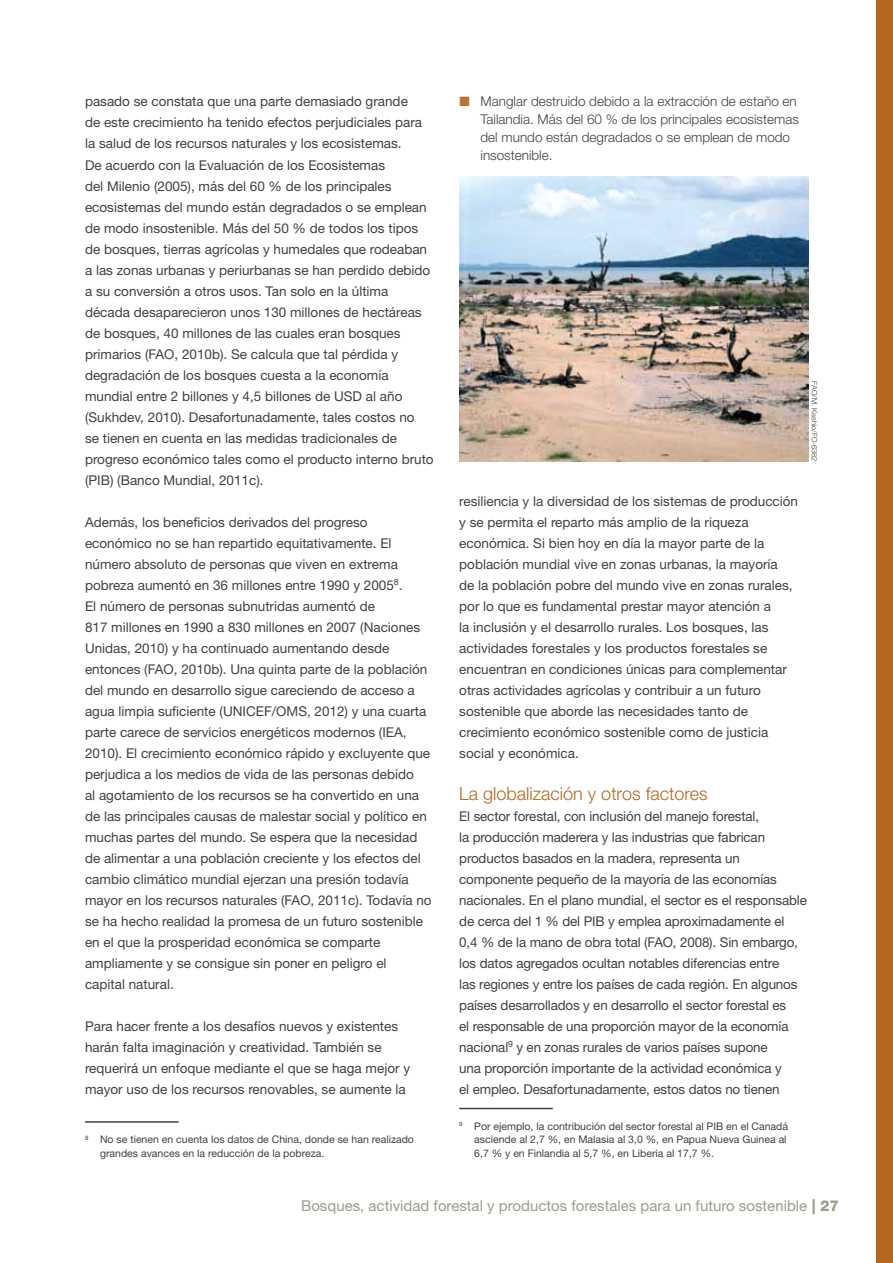
<style>
.page{position:relative;width:893px;height:1263px;background:#fff}
.page>*{position:absolute;margin:0;border:0;box-sizing:border-box;transform-origin:0 0}
.t1{font:300 18px "Helvetica Neue LT Std";color:#b56722}
.t2{font:15px "Helvetica Neue LT Std";color:#9c9d8c}
.t3{font:13.5px/21px "Helvetica Neue LT Std";color:#414042}
.t4{font:300 13.5px/18px "Helvetica Neue LT Std";color:#414042}
.t5{font:10.5px/13.5px "Helvetica Neue LT Std";color:#414042}
.t6{font:300 7.5px "Helvetica Neue LT Std";color:#414042}
.s1{color:#bb7330}
.s2{font-weight:800}
</style>
<div class="page">
<hr style="left:85px;top:1121px;width:94px;height:2px;background:#414042">
<hr style="left:459px;top:1108px;width:94px;height:1px;background:#414042">
<img style="left:459px;top:176px;width:349px;height:286px">
<div style="left:876px;top:0;width:17px;height:1263px;background:#b56722"></div>
<p class="t3" style="left:85px;top:91px;width:350px">pasado se constata que una parte demasiado grande<br>de este crecimiento ha tenido efectos perjudiciales para la salud de los recursos naturales y los ecosistemas.<br>De acuerdo con la Evaluación de los Ecosistemas<br>del Milenio (2005), más del 60 % de los principales ecosistemas del mundo están degradados o se emplean de modo insostenible. Más del 50 % de todos los tipos de bosques, tierras agrícolas y humedales que rodeaban a las zonas urbanas y periurbanas se han perdido debido a su conversión a otros usos. Tan solo en la última década desaparecieron unos 130 millones de hectáreas de bosques, 40 millones de las cuales eran bosques primarios (FAO, 2010b). Se calcula que tal pérdida y degradación de los bosques cuesta a la economía mundial entre 2 billones y 4,5 billones de USD al año (Sukhdev, 2010). Desafortunadamente, tales costos no<br>se tienen en cuenta en las medidas tradicionales de progreso económico tales como el producto interno bruto (PIB) (Banco Mundial, 2011c).</p>
<p class="t3" style="left:85px;top:511px;width:348px">Además, los beneficios derivados del progreso económico no se han repartido equitativamente. El número absoluto de personas que viven en extrema pobreza aumentó en 36 millones entre 1990 y 2005<sup>8</sup>.<br>El número de personas subnutridas aumentó de<br>817 millones en 1990 a 830 millones en 2007 (Naciones Unidas, 2010) y ha continuado aumentando desde entonces (FAO, 2010b). Una quinta parte de la población del mundo en desarrollo sigue careciendo de acceso a agua limpia suficiente (UNICEF/OMS, 2012) y una cuarta parte carece de servicios energéticos modernos (IEA, 2010). El crecimiento económico rápido y excluyente que perjudica a los medios de vida de las personas debido<br>al agotamiento de los recursos se ha convertido en una de las principales causas de malestar social y político en muchas partes del mundo. Se espera que la necesidad de alimentar a una población creciente y los efectos del cambio climático mundial ejerzan una presión todavía mayor en los recursos naturales (FAO, 2011c). Todavía no se ha hecho realidad la promesa de un futuro sostenible en el que la prosperidad económica se comparte ampliamente y se consigue sin poner en peligro el<br>capital natural.</p>
<p class="t3" style="left:85px;top:1015px;width:327px">Para hacer frente a los desafíos nuevos y existentes harán falta imaginación y creatividad. También se requerirá un enfoque mediante el que se haga mejor y mayor uso de los recursos renovables, se aumente la</p>
<p class="t5" style="left:100px;top:1132px;width:315px;text-indent:-15px"><sup>8</sup> No se tienen en cuenta los datos de China, donde se han realizado grandes avances en la reducción de la pobreza.</p>
<p class="t4" style="left:480px;top:92px;width:320px;text-indent:-21px"><span class="s1">■</span> Manglar destruido debido a la extracción de estaño en Tailandia. Más del 60 % de los principales ecosistemas del mundo están degradados o se emplean de modo insostenible.</p>
<p class="t6" style="left:819px;top:381px;width:82px;rotate:90deg">FAO/M. Kashio/FO-6382</p>
<p class="t3" style="left:459px;top:490px;width:340px">resiliencia y la diversidad de los sistemas de producción y se permita el reparto más amplio de la riqueza económica. Si bien hoy en día la mayor parte de la población mundial vive en zonas urbanas, la mayoría<br>de la población pobre del mundo vive en zonas rurales, por lo que es fundamental prestar mayor atención a<br>la inclusión y el desarrollo rurales. Los bosques, las actividades forestales y los productos forestales se encuentran en condiciones únicas para complementar otras actividades agrícolas y contribuir a un futuro sostenible que aborde las necesidades tanto de crecimiento económico sostenible como de justicia social y económica.</p>
<h1 class="t1" style="left:459px;top:782px;width:250px">La globalización y otros factores</h1>
<p class="t3" style="left:459px;top:805px;width:349px">El sector forestal, con inclusión del manejo forestal,<br>la producción maderera y las industrias que fabrican productos basados en la madera, representa un componente pequeño de la mayoría de las economías nacionales. En el plano mundial, el sector es el responsable de cerca del 1 % del PIB y emplea aproximadamente el<br>0,4 % de la mano de obra total (FAO, 2008). Sin embargo, los datos agregados ocultan notables diferencias entre<br>las regiones y entre los países de cada región. En algunos países desarrollados y en desarrollo el sector forestal es<br>el responsable de una proporción mayor de la economía nacional<sup>9</sup> y en zonas rurales de varios países supone<br>una proporción importante de la actividad económica y<br>el empleo. Desafortunadamente, estos datos no tienen</p>
<p class="t5" style="left:474px;top:1119px;width:315px;text-indent:-15px"><sup>9</sup> Por ejemplo, la contribución del sector forestal al PIB en el Canadá asciende al 2,7 %, en Malasia al 3,0 %, en Papua Nueva Guinea al<br>6,7 % y en Finlandia al 5,7 %, en Liberia al 17,7 %.</p>
<p class="t2" style="left:301px;top:1197px;width:539px">Bosques, actividad forestal y productos forestales para un futuro sostenible <span class="s2">| 27</span></p>
</div>
